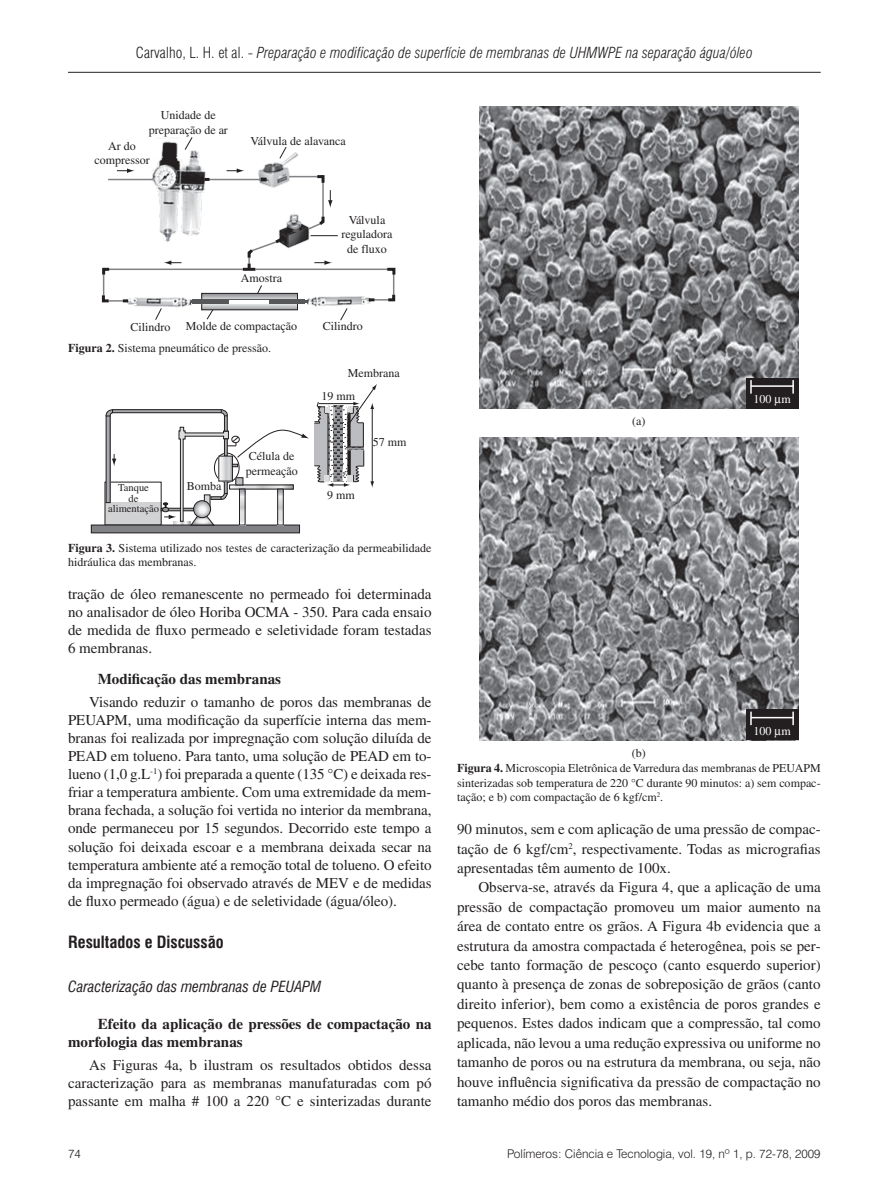
<style>
.page{position:relative;width:893px;height:1191px;background:#fff}
.page>*{position:absolute;margin:0;border:0;box-sizing:border-box;transform-origin:0 0}
._9__Sub_1o_nível{font:700 condensed 16.5px "Swiss 721 BT";color:#231f20}
._0__Corpo{font:15px/18.1px "Times";color:#231f20;text-align:justify}
._13__Cabeçalho{font:italic 300 condensed 15px "Swiss 721 BT";color:#231f20}
._11__Sub_3o_nível{font:700 15px/18.1px "Times";color:#231f20}
._10__Sub_2o_nível{font:italic condensed 15px "Swiss 721 BT";color:#231f20}
._1__Legenda{font:12px/14.4px "Times";color:#231f20;text-align:center}
._17__Rodapé{font:300 12px "Swiss 721 BT";color:#231f20}
.t1{font:12px "Times";color:#fff}
._5__Nomeação_de_figu{font:12px "Times";color:#231f20}
.t2{font:10.5px/10.5px "Times";color:#231f20;text-align:center}
.s1{font-style:normal}
.s2{font-weight:700}
</style>
<div class="page">
<hr style="left:68px;top:72px;width:753px;height:1px;background:#231f20">
<img style="left:108px;top:140px;width:262px;height:171px">
<hr style="left:108px;top:179px;width:45px;height:1px;background:#808285">
<hr style="left:209px;top:179px;width:52px;height:1px;background:#808285">
<hr style="left:322px;top:182px;width:2px;height:35px;background:#808285">
<hr style="left:255px;top:268px;width:133px;height:2px;background:#808285">
<hr style="left:108px;top:268px;width:135px;height:2px;background:#808285">
<svg style="left:203px;top:295px;width:93px;height:13px"></svg>
<div style="left:201px;top:293px;width:97px;height:17px;border:1px solid #231f20"></div>
<div style="left:192px;top:299px;width:113px;height:5px;background:#57585a"></div>
<hr style="left:230px;top:300px;width:39px;height:3px;background:#fff">
<svg style="left:261px;top:178px;width:5px;height:3px"></svg>
<svg style="left:289px;top:175px;width:36px;height:8px"></svg>
<svg style="left:205px;top:178px;width:4px;height:3px"></svg>
<svg style="left:243px;top:235px;width:42px;height:36px"></svg>
<svg style="left:101px;top:266px;width:27px;height:38px"></svg>
<svg style="left:369px;top:266px;width:27px;height:37px"></svg>
<svg style="left:117px;top:168px;width:18px;height:5px"></svg>
<svg style="left:227px;top:168px;width:17px;height:5px"></svg>
<svg style="left:164px;top:260px;width:17px;height:5px"></svg>
<svg style="left:314px;top:260px;width:18px;height:5px"></svg>
<svg style="left:328px;top:190px;width:5px;height:18px"></svg>
<svg style="left:184px;top:137px;width:9px;height:14px"></svg>
<svg style="left:279px;top:146px;width:8px;height:13px"></svg>
<svg style="left:306px;top:214px;width:32px;height:22px"></svg>
<svg style="left:340px;top:307px;width:8px;height:14px"></svg>
<svg style="left:206px;top:309px;width:8px;height:11px"></svg>
<svg style="left:155px;top:307px;width:7px;height:13px"></svg>
<svg style="left:257px;top:284px;width:6px;height:10px"></svg>
<div style="left:105px;top:502px;width:56px;height:23px;background:#d1d2d4"></div>
<div style="left:91px;top:525px;width:209px;height:8px;background:#808285"></div>
<div style="left:91px;top:524px;width:209px;height:9px;border:1px solid #231f20"></div>
<hr style="left:106px;top:416px;width:4px;height:86px;background:#a8a9ad">
<div style="left:106px;top:415px;width:5px;height:88px;border:1px solid #231f20"></div>
<div style="left:112px;top:409px;width:110px;height:4px;border:1px solid #231f20"></div>
<svg style="left:105px;top:409px;width:8px;height:8px"></svg>
<svg style="left:112px;top:454px;width:4px;height:12px"></svg>
<svg style="left:161px;top:384px;width:216px;height:142px"></svg>
<svg style="left:194px;top:501px;width:17px;height:16px"></svg>
<div style="left:193px;top:500px;width:18px;height:18px;border:1px solid #231f20;border-radius:50%"></div>
<div style="left:236px;top:478px;width:7px;height:7px;background:#bcbdc0"></div>
<div style="left:235px;top:477px;width:8px;height:8px;border:1px solid #231f20"></div>
<img style="left:479px;top:106px;width:319px;height:302px">
<div style="left:746px;top:378px;width:52px;height:30px;background:#231f20"></div>
<hr style="left:751px;top:385px;width:43px;height:2px;background:#fff">
<svg style="left:750px;top:380px;width:2px;height:13px"></svg>
<svg style="left:792px;top:380px;width:2px;height:13px"></svg>
<img style="left:479px;top:438px;width:319px;height:302px">
<div style="left:746px;top:710px;width:52px;height:30px;background:#231f20"></div>
<hr style="left:751px;top:717px;width:43px;height:1px;background:#fff">
<svg style="left:750px;top:711px;width:2px;height:14px"></svg>
<svg style="left:792px;top:711px;width:2px;height:14px"></svg>
<p class="_13__Cabeçalho" style="left:136px;top:44px;width:618px"><span class="s1">Carvalho, L. H. et al. -</span> Preparação e modificação de superfície de membranas de UHMWPE na separação água/óleo</p>
<p class="_1__Legenda" style="left:149px;top:108px;width:81px">Unidade de preparação de ar</p>
<p class="_1__Legenda" style="left:94px;top:138px;width:57px">Ar do compressor</p>
<p class="_1__Legenda" style="left:250px;top:134px;width:97px">Válvula de alavanca</p>
<p class="_1__Legenda" style="left:241px;top:271px;width:43px">Amostra</p>
<p class="_1__Legenda" style="left:341px;top:212px;width:53px">Válvula reguladora de fluxo</p>
<p class="_1__Legenda" style="left:131px;top:320px;width:42px">Cilindro</p>
<p class="_1__Legenda" style="left:186px;top:318px;width:113px">Molde de compactação</p>
<p class="_1__Legenda" style="left:323px;top:319px;width:42px">Cilindro</p>
<p class="_1__Legenda" style="left:68px;top:340px;width:204px"><span class="s2">Figura 2.</span> Sistema pneumático de pressão.</p>
<p class="t2" style="left:108px;top:482px;width:52px">Tanque<br>de alimentação</p>
<p class="_1__Legenda" style="left:187px;top:479px;width:36px">Bomba</p>
<p class="_1__Legenda" style="left:246px;top:449px;width:53px;text-align:left">Célula de permeação</p>
<p class="_1__Legenda" style="left:321px;top:362px;width:80px;line-height:22.4px;text-align:left;text-indent:26px">Membrana<br>19 mm</p>
<p class="_1__Legenda" style="left:327px;top:487px;width:29px">9 mm</p>
<p class="_1__Legenda" style="left:373px;top:435px;width:35px">57 mm</p>
<p class="_1__Legenda" style="left:68px;top:540px;width:365px;text-align:left"><span class="s2">Figura 3.</span> Sistema utilizado nos testes de caracterização da permeabilidade hidráulica das membranas.</p>
<p class="_0__Corpo" style="left:68px;top:585px;width:365px">tração de óleo remanescente no permeado foi determinada no analisador de óleo Horiba OCMA - 350. Para cada ensaio de medida de fluxo permeado e seletividade foram testadas 6 membranas.</p>
<p class="_11__Sub_3o_nível" style="left:98px;top:670px;width:185px">Modificação das membranas</p>
<p class="_0__Corpo" style="left:68px;top:692px;width:365px;text-indent:21px">Visando reduzir o tamanho de poros das membranas de PEUAPM, uma modificação da superfície interna das mem&shy;branas foi realizada por impregnação com solução diluída de PEAD em tolueno. Para tanto, uma solução de PEAD em to&shy;lueno (1,0 g.L<sup>-1</sup>) foi preparada a quente (135 °C) e deixada res&shy;friar a temperatura ambiente. Com uma extremidade da mem&shy;brana fechada, a solução foi vertida no interior da membrana, onde permaneceu por 15 segundos. Decorrido este tempo a solução foi deixada escoar e a membrana deixada secar na temperatura ambiente até a remoção total de tolueno. O efeito da impregnação foi observado através de MEV e de medidas de fluxo permeado (água) e de seletividade (água/óleo).</p>
<p class="_9__Sub_1o_nível" style="left:68px;top:932px;width:157px">Resultados e Discussão</p>
<p class="_10__Sub_2o_nível" style="left:68px;top:977px;width:255px">Caracterização das membranas de PEUAPM</p>
<p class="_11__Sub_3o_nível" style="left:68px;top:1014px;width:365px;text-indent:30px">Efeito da aplicação de pressões de compactação na morfologia das membranas</p>
<p class="_0__Corpo" style="left:68px;top:1055px;width:365px;text-indent:21px">As Figuras 4a, b ilustram os resultados obtidos dessa caracterização para as membranas manufaturadas com pó passante em malha # 100 a 220 °C e sinterizadas durante</p>
<p class="_5__Nomeação_de_figu" style="left:632px;top:414px;width:15px">(a)</p>
<p class="t1" style="left:754px;top:392px;width:39px">100 m</p>
<p class="_5__Nomeação_de_figu" style="left:632px;top:745px;width:15px">(b)</p>
<p class="t1" style="left:754px;top:724px;width:39px">100 m</p>
<p class="_1__Legenda" style="left:457px;top:761px;width:365px;text-align:justify"><span class="s2">Figura 4.</span> Microscopia Eletrônica de Varredura das membranas de PEUAPM sinterizadas sob temperatura de 220 °C durante 90 minutos: a) sem compac&shy;tação; e b) com compactação de 6 kgf/cm<sup>2</sup>.</p>
<p class="_0__Corpo" style="left:457px;top:819px;width:365px;line-height:19.4px">90 -minutos, sem e com aplicação de uma pressão de compac&shy;tação de 6 kgf/cm<sup>2</sup>, respectivamente. Todas as micrografias apresentadas têm aumento de 100x.</p>
<p class="_0__Corpo" style="left:457px;top:877px;width:365px;line-height:19.4px;text-indent:21px">Observa-se, através da Figura 4, que a aplicação de uma pressão de compactação promoveu um maior aumento na área de contato entre os grãos. A Figura 4b evidencia que a estrutura da amostra compactada é heterogênea, pois se per&shy;cebe tanto formação de pescoço (canto esquerdo superior) quanto à presença de zonas de sobreposição de grãos (canto direito inferior), bem como a existência de poros grandes e pequenos. Estes dados indicam que a compressão, tal como aplicada, não levou a uma redução expressiva ou uniforme no tamanho de poros ou na estrutura da membrana, ou seja, não houve influência significativa da pressão de compactação no tamanho médio dos poros das membranas.</p>
<p class="_17__Rodapé" style="left:68px;top:1146px;width:14px">74</p>
<p class="_17__Rodapé" style="left:507px;top:1146px;width:315px">Polímeros: Ciência e Tecnologia, vol. 19, nº 1, p. 72-78, 2009</p>
</div>
